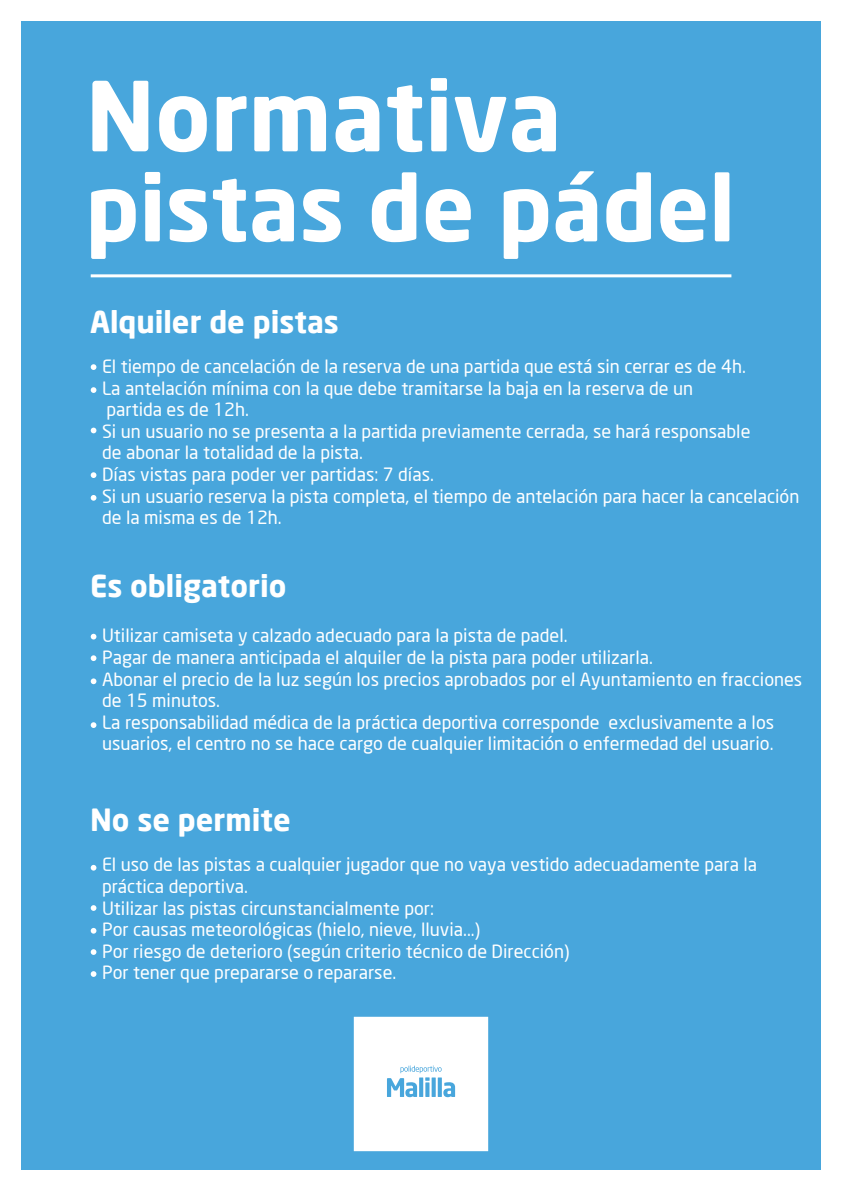
<style>
.page{position:relative;width:842px;height:1191px;background:#fff}
.page>*{position:absolute;margin:0;border:0;box-sizing:border-box;transform-origin:0 0}
.t1{font:700 95px "Neo Sans";color:#fff}
.t2{font:700 90px "Neo Sans";color:#fff}
.t3{font:700 30px "Neo Sans";color:#fff}
.t4{font:18px/21.6px "Neo Sans";color:#fff}
</style>
<div class="page">
<div style="left:21px;top:21px;width:800px;height:1148px;background:#48a6dc"></div>
<svg style="left:91px;top:364px;width:5px;height:6px"></svg>
<svg style="left:91px;top:387px;width:5px;height:6px"></svg>
<svg style="left:91px;top:427px;width:5px;height:6px"></svg>
<svg style="left:91px;top:634px;width:5px;height:5px"></svg>
<svg style="left:91px;top:655px;width:5px;height:6px"></svg>
<svg style="left:91px;top:678px;width:5px;height:6px"></svg>
<svg style="left:91px;top:722px;width:5px;height:6px"></svg>
<svg style="left:91px;top:865px;width:5px;height:5px"></svg>
<svg style="left:91px;top:905px;width:5px;height:6px"></svg>
<svg style="left:91px;top:928px;width:5px;height:5px"></svg>
<hr style="left:91px;top:274px;width:640px;height:3px;background:#fff">
<svg style="left:91px;top:472px;width:5px;height:6px"></svg>
<svg style="left:91px;top:495px;width:5px;height:6px"></svg>
<svg style="left:91px;top:949px;width:5px;height:6px"></svg>
<svg style="left:91px;top:971px;width:5px;height:6px"></svg>
<div style="left:354px;top:1016px;width:134px;height:135px;background:#fff;border:1px solid #fff"></div>
<svg style="left:387px;top:1065px;width:68px;height:32px"></svg>
<p class="t1" style="left:86px;top:55px;width:477px">Normativa</p>
<p class="t2" style="left:86px;top:150px;width:650px">pistas de pádel</p>
<p class="t3" style="left:90px;top:302px;width:251px">Alquiler de pistas</p>
<p class="t4" style="left:102px;top:355px;width:645px">El tiempo de cancelación de la reserva de una partida que está sin cerrar es de 4h.</p>
<p class="t4" style="left:102px;top:377px;width:593px">La antelación mínima con la que debe tramitarse la baja en la reserva de un</p>
<p class="t4" style="left:106px;top:398px;width:144px">partida es de 12h.</p>
<p class="t4" style="left:102px;top:420px;width:650px">Si un usuario no se presenta a la partida previamente cerrada, se hará responsable de abonar la totalidad de la pista.</p>
<p class="t4" style="left:102px;top:463px;width:333px">Días vistas para poder ver partidas: 7 días.</p>
<p class="t4" style="left:102px;top:485px;width:699px">Si un usuario reserva la pista completa, el tiempo de antelación para hacer la cancelación de la misma es de 12h.</p>
<p class="t3" style="left:90px;top:567px;width:198px">Es obligatorio</p>
<p class="t4" style="left:102px;top:624px;width:467px">Utilizar camiseta y calzado adecuado para la pista de padel.</p>
<p class="t4" style="left:102px;top:646px;width:552px">Pagar de manera anticipada el alquiler de la pista para poder utilizarla.</p>
<p class="t4" style="left:102px;top:668px;width:702px">Abonar el precio de la luz según los precios aprobados por el Ayuntamiento en fracciones de 15 minutos.</p>
<p class="t4" style="left:102px;top:711px;width:674px">La responsabilidad médica de la práctica deportiva corresponde exclusivamente a los usuarios, el centro no se hace cargo de cualquier limitación o enfermedad del usuario.</p>
<p class="t3" style="left:90px;top:801px;width:202px">No se permite</p>
<p class="t4" style="left:102px;top:853px;width:657px">El uso de las pistas a cualquier jugador que no vaya vestido adecuadamente para la práctica deportiva.</p>
<p class="t4" style="left:102px;top:897px;width:333px">Utilizar las pistas circunstancialmente por:</p>
<p class="t4" style="left:102px;top:918px;width:380px">Por causas meteorológicas (hielo, nieve, lluvia...)</p>
<p class="t4" style="left:102px;top:940px;width:469px">Por riesgo de deterioro (según criterio técnico de Dirección)</p>
<p class="t4" style="left:102px;top:961px;width:296px">Por tener que prepararse o repararse.</p>
</div>
